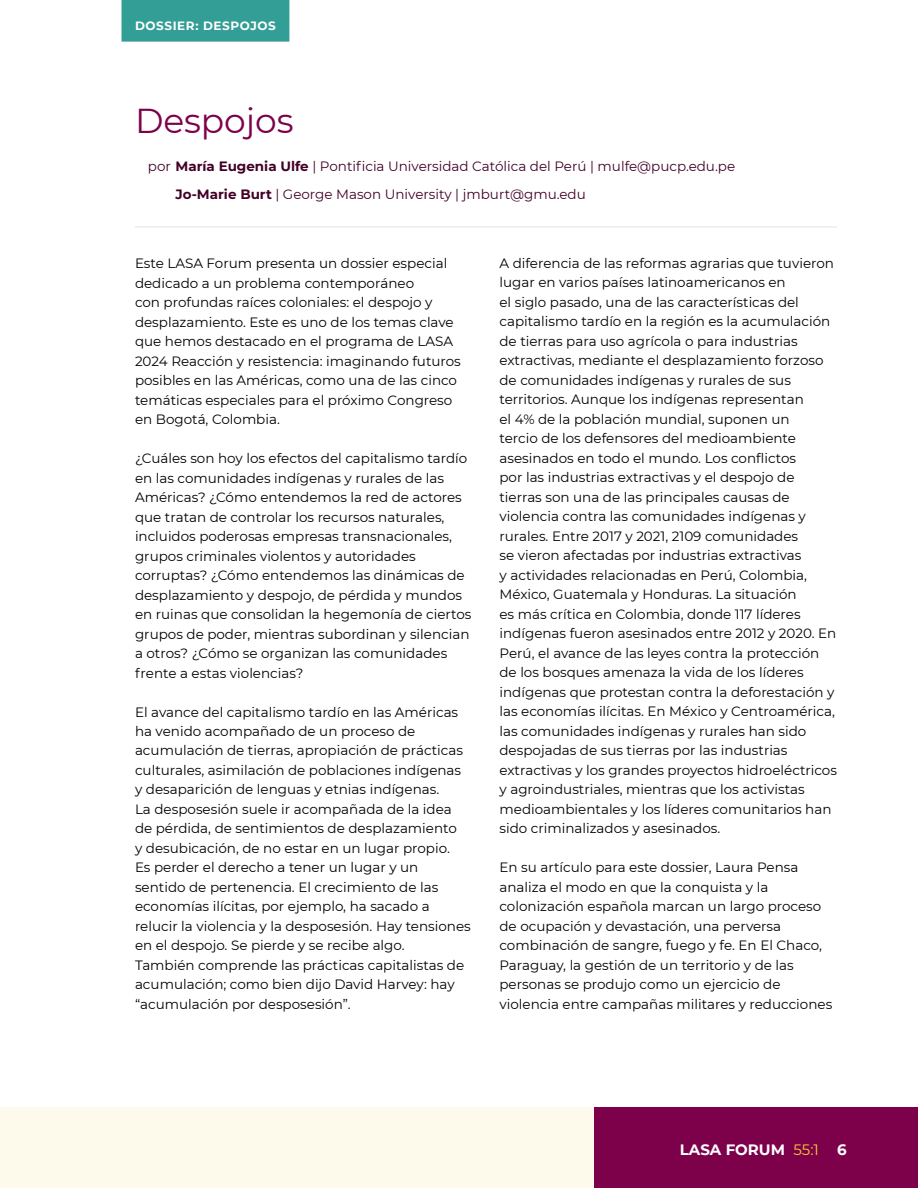
<style>
.page{position:relative;width:918px;height:1188px;background:#fff}
.page>*{position:absolute;margin:0;border:0;box-sizing:border-box;transform-origin:0 0}
.t1{font:34.5px "Montserrat";color:#7d004a}
.t2{font:700 15px "Montserrat";color:#fff}
.t3{font:13.5px/19.5px "Montserrat";color:#000}
.t4{font:13.5px/28.5px "Montserrat";color:#420027}
.t5{font:700 12px "Montserrat";letter-spacing:.05em;color:#fff}
.s1{font-weight:700}
.s2{font-weight:400;color:#f7cd36}
</style>
<div class="page">
<div style="left:0;top:1107px;width:594px;height:81px;background:#fefaeb"></div>
<div style="left:594px;top:1107px;width:324px;height:81px;background:#7d004a"></div>
<div style="left:122px;top:0;width:167px;height:42px;background:#339e96"></div>
<hr style="left:135px;top:226px;width:702px;height:2px;background:#ededed">
<p class="t5" style="left:135px;top:17px;width:142px">DOSSIER: DESPOJOS</p>
<h1 class="t1" style="left:135px;top:97px;width:160px">Despojos</h1>
<p class="t4" style="left:176px;top:151px;width:561px;text-indent:-28px">por <span class="s1">María Eugenia Ulfe</span> | Pontificia Universidad Católica del Perú | mulfe@pucp.edu.pe<br><span class="s1">Jo-Marie Burt</span> | George Mason University | jmburt@gmu.edu</p>
<p class="t3" style="left:135px;top:253px;width:327px">Este LASA Forum presenta un dossier especial dedicado a un problema contemporáneo<br>con profundas raíces coloniales: el despojo y desplazamiento. Este es uno de los temas clave que hemos destacado en el programa de LASA 2024 Reacción y resistencia: imaginando futuros posibles en las Américas, como una de las cinco temáticas especiales para el próximo Congreso en Bogotá, Colombia.</p>
<p class="t3" style="left:135px;top:448px;width:338px">¿Cuáles son hoy los efectos del capitalismo tardío en las comunidades indígenas y rurales de las Américas? ¿Cómo entendemos la red de actores que tratan de controlar los recursos naturales, incluidos poderosas empresas transnacionales, grupos criminales violentos y autoridades corruptas? ¿Cómo entendemos las dinámicas de desplazamiento y despojo, de pérdida y mundos en ruinas que consolidan la hegemonía de ciertos grupos de poder, mientras subordinan y silencian a otros? ¿Cómo se organizan las comunidades frente a estas violencias?</p>
<p class="t3" style="left:135px;top:701px;width:337px">El avance del capitalismo tardío en las Américas ha venido acompañado de un proceso de acumulación de tierras, apropiación de prácticas culturales, asimilación de poblaciones indígenas y desaparición de lenguas y etnias indígenas.<br>La desposesión suele ir acompañada de la idea de pérdida, de sentimientos de desplazamiento<br>y desubicación, de no estar en un lugar propio.<br>Es perder el derecho a tener un lugar y un sentido de pertenencia. El crecimiento de las economías ilícitas, por ejemplo, ha sacado a relucir la violencia y la desposesión. Hay tensiones en el despojo. Se pierde y se recibe algo.<br>También comprende las prácticas capitalistas de acumulación; como bien dijo David Harvey: hay “acumulación por desposesión”.</p>
<p class="t3" style="left:500px;top:253px;width:339px">A diferencia de las reformas agrarias que tuvieron lugar en varios países latinoamericanos en<br>el siglo pasado, una de las características del capitalismo tardío en la región es la acumulación de tierras para uso agrícola o para industrias extractivas, mediante el desplazamiento forzoso de comunidades indígenas y rurales de sus territorios. Aunque los indígenas representan<br>el 4% de la población mundial, suponen un<br>tercio de los defensores del medioambiente asesinados en todo el mundo. Los conflictos<br>por las industrias extractivas y el despojo de tierras son una de las principales causas de violencia contra las comunidades indígenas y rurales. Entre 2017 y 2021, 2109 comunidades<br>se vieron afectadas por industrias extractivas<br>y actividades relacionadas en Perú, Colombia, México, Guatemala y Honduras. La situación<br>es más crítica en Colombia, donde 117 líderes indígenas fueron asesinados entre 2012 y 2020. En Perú, el avance de las leyes contra la protección de los bosques amenaza la vida de los líderes indígenas que protestan contra la deforestación y las economías ilícitas. En México y Centroamérica, las comunidades indígenas y rurales han sido despojadas de sus tierras por las industrias extractivas y los grandes proyectos hidroeléctricos y agroindustriales, mientras que los activistas medioambientales y los líderes comunitarios han sido criminalizados y asesinados.</p>
<p class="t3" style="left:500px;top:857px;width:334px">En su artículo para este dossier, Laura Pensa analiza el modo en que la conquista y la colonización española marcan un largo proceso de ocupación y devastación, una perversa combinación de sangre, fuego y fe. En El Chaco, Paraguay, la gestión de un territorio y de las personas se produjo como un ejercicio de violencia entre campañas militares y reducciones</p>
<p class="t2" style="left:680px;top:1139px;width:168px">LASA FORUM <span class="s2">55:1</span> 6</p>
</div>
